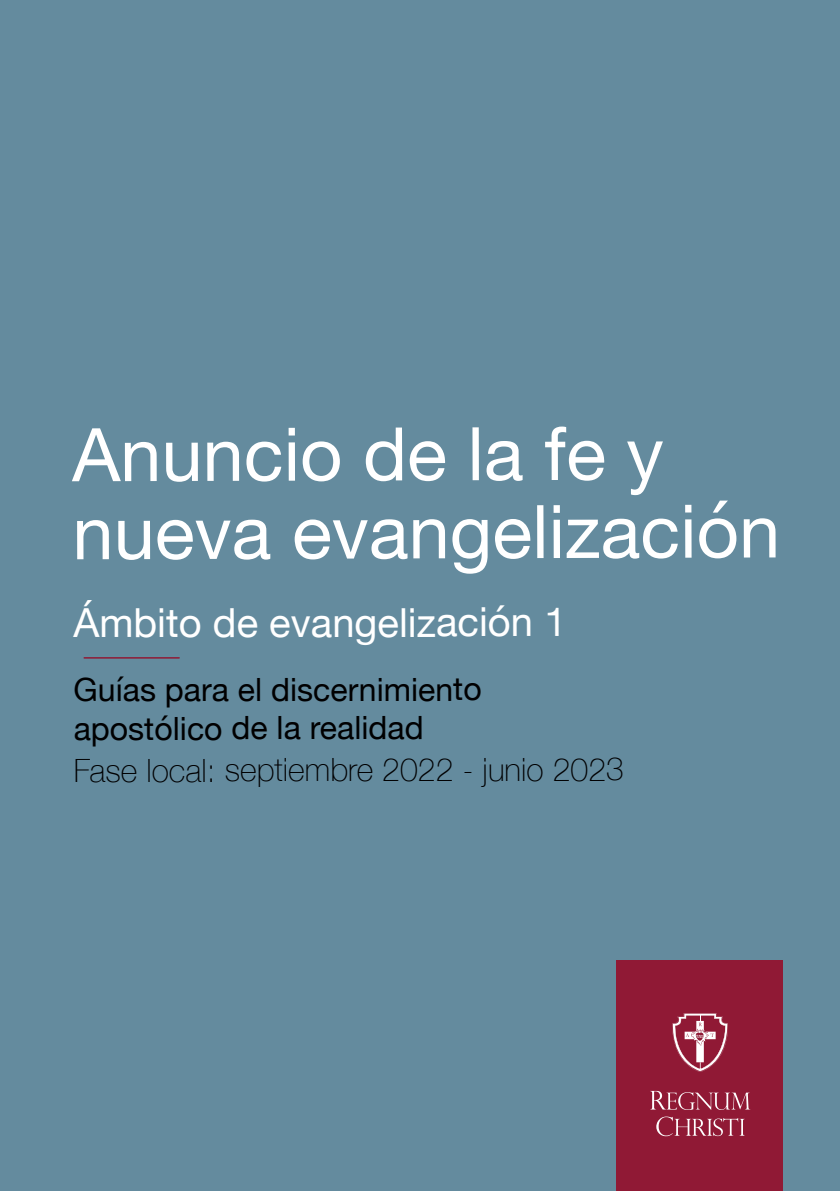
<style>
.page{position:relative;width:840px;height:1191px;background:#fff}
.page>*{position:absolute;margin:0;border:0;box-sizing:border-box;transform-origin:0 0}
.t1{font:74px/77.6px "Helvetica Neue";letter-spacing:-.005em;color:#fff}
.t2{font:40px "Helvetica Neue";letter-spacing:-.005em;color:#fff}
.t3{font:32px/38.6px "Helvetica Neue";letter-spacing:-.005em;color:#000001}
.t4{font:100 32px "Helvetica Neue";letter-spacing:-.005em;color:#000001}
</style>
<div class="page">
<div style="left:0;top:0;width:839px;height:1191px;background:#648b9e"></div>
<hr style="left:84px;top:657px;width:95px;height:1px;background:#901935">
<div style="left:616px;top:960px;width:166px;height:231px;background:#901935"></div>
<svg style="left:672px;top:1013px;width:56px;height:58px"></svg>
<svg style="left:650px;top:1091px;width:100px;height:19px"></svg>
<svg style="left:656px;top:1116px;width:88px;height:20px"></svg>
<h1 class="t1" style="left:72px;top:420px;width:709px">Anuncio de la fe y nueva evangelización</h1>
<p class="t2" style="left:73px;top:593px;width:494px">Ámbito de evangelización 1</p>
<p class="t3" style="left:74px;top:672px;width:409px">Guías para el discernimiento apostólico de la realidad</p>
<p class="t4" style="left:74px;top:745px;width:551px">Fase local: septiembre 2022 - junio 2023</p>
</div>
